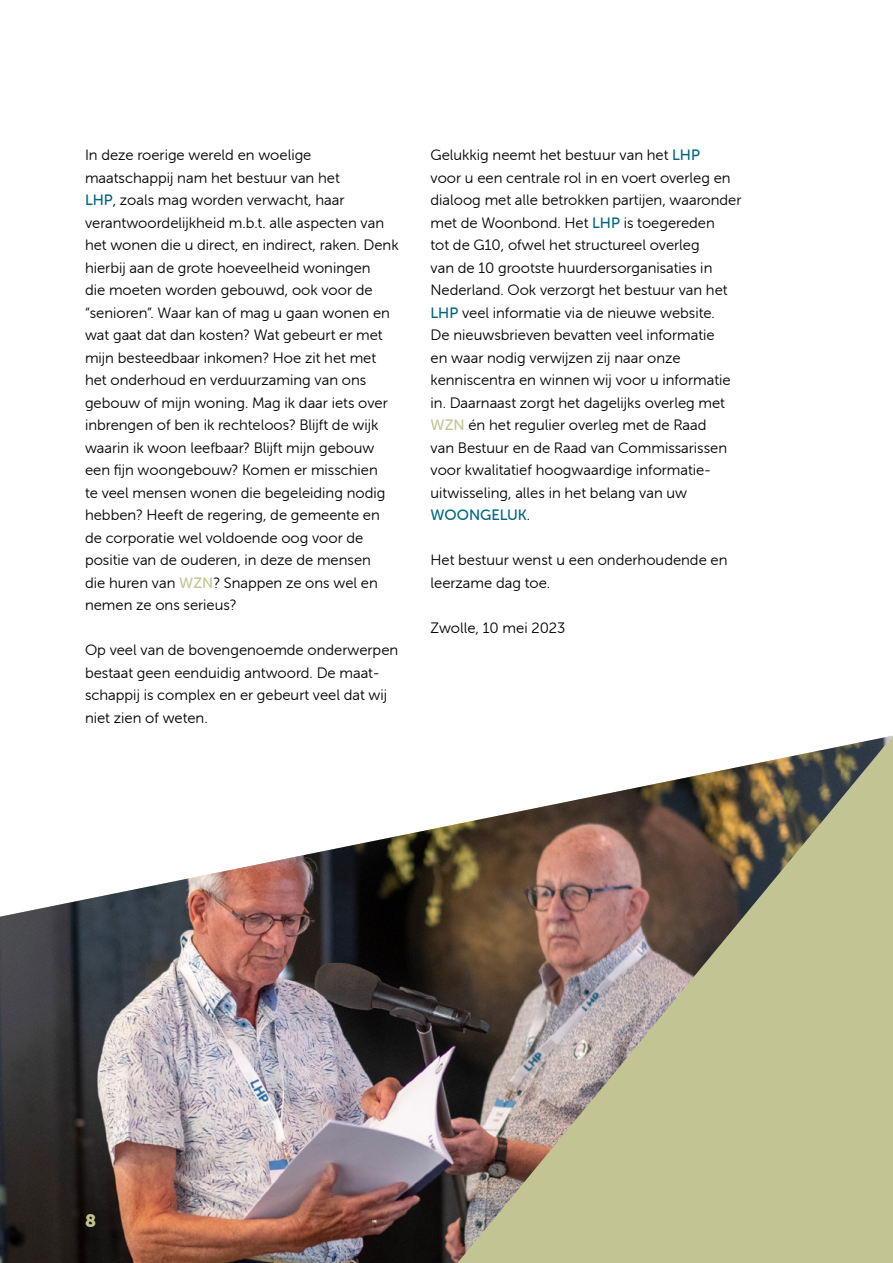
<style>
.page{position:relative;width:893px;height:1263px;background:#fff}
.page>*{position:absolute;margin:0;border:0;box-sizing:border-box;transform-origin:0 0}
.t1{font:18px "Museo Sans Rounded 900";color:#c2c593}
.t2{font:15px/22.5px "Museo Sans Rounded 300";color:#000}
.t3{font:15px "Museo Sans Rounded 500";color:#006581}
.s1{font-family:"Museo Sans Rounded 500";color:#006581}
.s2{font-family:"Museo Sans Rounded 500";color:#c2c593}
.s3{font-family:"Museo Sans Rounded 300";color:#000}
</style>
<div class="page">
<img style="left:0;top:736px;width:893px;height:527px">
<p class="t2" style="left:85px;top:144px;width:315px">In deze roerige wereld en woelige maatschappij nam het bestuur van het<br><span class="s1">LHP</span>, zoals mag worden verwacht, haar verantwoordelijkheid m.b.t. alle aspecten van het wonen die u direct, en indirect, raken. Denk hierbij aan de grote hoeveelheid woningen<br>die moeten worden gebouwd, ook voor de “senioren”. Waar kan of mag u gaan wonen en wat gaat dat dan kosten? Wat gebeurt er met mijn besteedbaar inkomen? Hoe zit het met het onderhoud en verduurzaming van ons gebouw of mijn woning. Mag ik daar iets over inbrengen of ben ik rechteloos? Blijft de wijk waarin ik woon leefbaar? Blijft mijn gebouw een fijn woongebouw? Komen er misschien<br>te veel mensen wonen die begeleiding nodig hebben? Heeft de regering, de gemeente en de corporatie wel voldoende oog voor de positie van de ouderen, in deze de mensen<br>die huren van <span class="s2">WZN</span>? Snappen ze ons wel en nemen ze ons serieus?</p>
<p class="t2" style="left:85px;top:639px;width:315px">Op veel van de bovengenoemde onderwerpen bestaat geen eenduidig antwoord. De maat&shy;schappij is complex en er gebeurt veel dat wij niet zien of weten.</p>
<p class="t2" style="left:431px;top:144px;width:312px">Gelukkig neemt het bestuur van het <span class="s1">LHP<br></span>voor u een centrale rol in en voert overleg en dialoog met alle betrokken partijen, waaronder met de Woonbond. Het <span class="s1">LHP</span> is toegereden<br>tot de G10, ofwel het structureel overleg<br>van de 10 grootste huurdersorganisaties in Nederland. Ook verzorgt het bestuur van het <span class="s1">LHP</span> veel informatie via de nieuwe website.<br>De nieuwsbrieven bevatten veel informatie<br>en waar nodig verwijzen zij naar onze kenniscentra en winnen wij voor u informatie in. Daarnaast zorgt het dagelijks overleg met <span class="s2">WZN</span> én het regulier overleg met de Raad<br>van Bestuur en de Raad van Commissarissen voor kwalitatief hoogwaardige informatie&shy;uitwisseling, alles in het belang van uw</p>
<p class="t3" style="left:431px;top:507px;width:101px">WOONGELUK<span class="s3">.</span></p>
<p class="t2" style="left:431px;top:549px;width:298px">Het bestuur wenst u een onderhoudende en leerzame dag toe.</p>
<p class="t2" style="left:431px;top:616px;width:136px">Zwolle, 10 mei 2023</p>
<p class="t1" style="left:85px;top:1211px;width:13px">8</p>
</div>
